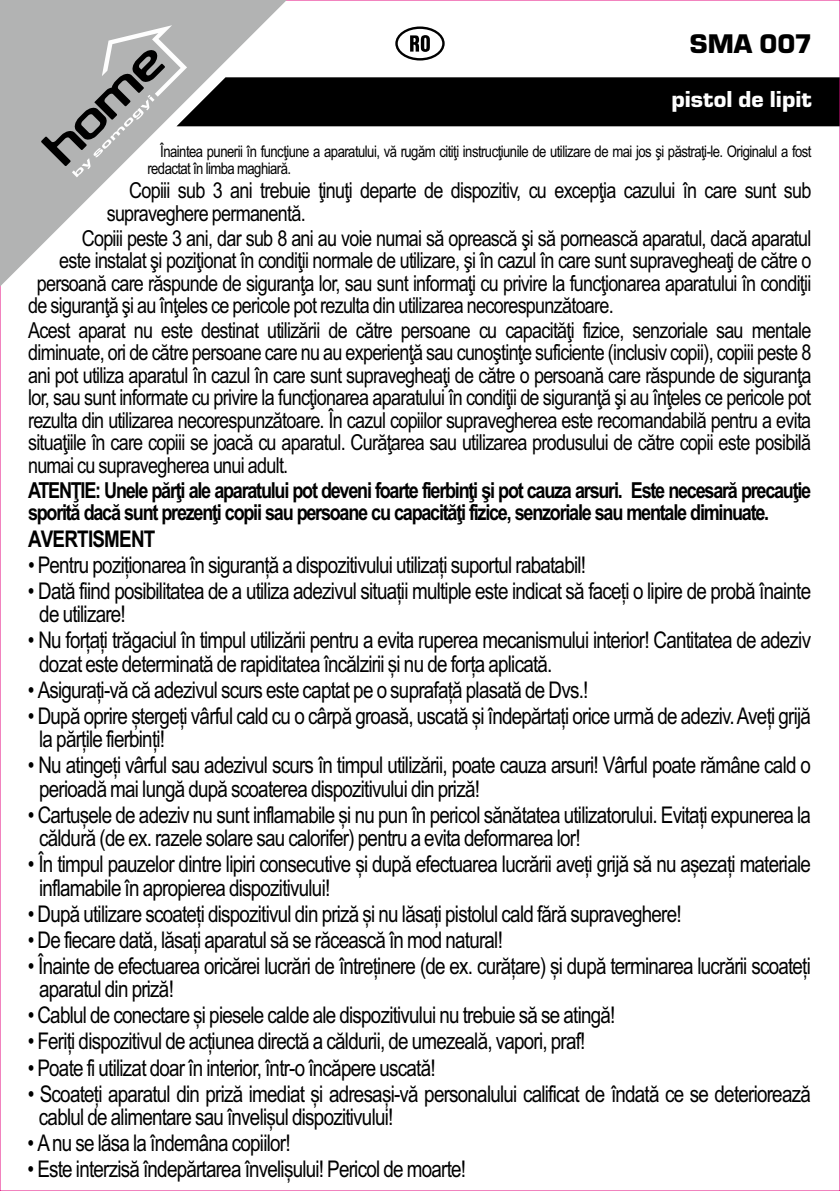
<style>
.page{position:relative;width:840px;height:1191px;background:#fff}
.page>*{position:absolute;margin:0;border:0;box-sizing:border-box;transform-origin:0 0}
.t1{font:28px "Eurostile TEE Blac";color:#000}
.t2{font:24px "Eurostile TEE Blac";color:#fefefe}
.t3{font:23px/23.4px "Arial Narrow";letter-spacing:-.035em;color:#000}
.t4{font:700 23px "Arial Narrow";letter-spacing:-.035em;color:#000}
.t5{font:22px/22.4px "Arial Narrow";letter-spacing:-.035em;color:#000}
.t6{font:700 22px/22.6px "Arial Narrow";letter-spacing:-.055em;color:#000}
.t7{font:16px/16.4px "Arial Narrow";letter-spacing:-.035em;color:#000}
</style>
<div class="page">
<svg style="left:0;top:0;width:296px;height:297px"></svg>
<svg style="left:41px;top:25px;width:798px;height:152px"></svg>
<p class="t1" style="left:689px;top:32px;width:124px">SMA 007</p>
<p class="t2" style="left:671px;top:89px;width:142px">pistol de lipit</p>
<p class="t7" style="left:147px;top:145px;width:665px;text-indent:13px">Înaintea punerii în funcţiune a aparatului, vă rugăm citiţi instrucţiunile de utilizare de mai jos şi păstraţi-le. Originalul a fost redactat în limba maghiară.</p>
<p class="t5" style="left:107px;top:181px;width:706px;text-indent:22px">Copiii sub 3 ani trebuie ţinuţi departe de dispozitiv, cu excepţia cazului în care sunt sub supraveghere permanentă.</p>
<p class="t5" style="left:82px;top:229px;width:730px">Copiii peste 3 ani, dar sub 8 ani au voie numai să oprească şi să pornească aparatul, dacă aparatul</p>
<p class="t5" style="left:59px;top:251px;width:753px">este instalat şi poziţionat în condiţii normale de utilizare, şi în cazul în care sunt supravegheaţi de către o</p>
<p class="t5" style="left:37px;top:274px;width:775px">persoană care răspunde de siguranţa lor, sau sunt informaţi cu privire la funcţionarea aparatului în condiţii</p>
<p class="t5" style="left:28px;top:296px;width:586px">de siguranţă şi au înţeles ce pericole pot rezulta din utilizarea necorespunzătoare.</p>
<p class="t5" style="left:28px;top:321px;width:784px;text-align:justify">Acest aparat nu este destinat utilizării de către persoane cu capacităţi fizice, senzoriale sau mentale diminuate, ori de către persoane care nu au experienţă sau cunoştinţe suficiente (inclusiv copii), copiii peste 8 ani pot utiliza aparatul în cazul în care sunt supravegheaţi de către o persoană care răspunde de siguranţa lor, sau sunt informate cu privire la funcţionarea aparatului în condiţii de siguranţă şi au înţeles ce pericole pot rezulta din utilizarea necorespunzătoare. În cazul copiilor supravegherea este recomandabilă pentru a evita situaţiile în care copiii se joacă cu aparatul. Curăţarea sau utilizarea produsului de către copii este posibilă numai cu supravegherea unui adult.</p>
<p class="t6" style="left:28px;top:481px;width:784px">ATENŢIE: Unele părţi ale aparatului pot deveni foarte fierbinţi şi pot cauza arsuri. Este necesară precauţie sporită dacă sunt prezenţi copii sau persoane cu capacităţi fizice, senzoriale sau mentale diminuate.</p>
<p class="t4" style="left:28px;top:530px;width:129px">AVERTISMENT</p>
<p class="t3" style="left:28px;top:555px;width:559px">• Pentru poziționarea în siguranță a dispozitivului utilizați suportul rabatabil!</p>
<p class="t3" style="left:39px;top:581px;width:773px;text-indent:-11px">• Dată fiind posibilitatea de a utiliza adezivul situații multiple este indicat să faceți o lipire de probă înainte de utilizare!</p>
<p class="t3" style="left:39px;top:630px;width:773px;text-indent:-11px">• Nu forțați trăgaciul în timpul utilizării pentru a evita ruperea mecanismului interior! Cantitatea de adeziv dozat este determinată de rapiditatea încălzirii și nu de forța aplicată.</p>
<p class="t3" style="left:28px;top:680px;width:561px">• Asigurați-vă că adezivul scurs este captat pe o suprafață plasată de Dvs.!</p>
<p class="t3" style="left:39px;top:706px;width:773px;text-indent:-11px">• După oprire ștergeți vârful cald cu o cârpă groasă, uscată și îndepărtați orice urmă de adeziv. Aveți grijă la părțile fierbinți!</p>
<p class="t3" style="left:39px;top:755px;width:773px;text-indent:-11px">• Nu atingeți vârful sau adezivul scurs în timpul utilizării, poate cauza arsuri! Vârful poate rămâne cald o perioadă mai lungă după scoaterea dispozitivului din priză!</p>
<p class="t3" style="left:39px;top:805px;width:773px;text-indent:-11px">• Cartușele de adeziv nu sunt inflamabile și nu pun în pericol sănătatea utilizatorului. Evitați expunerea la căldură (de ex. razele solare sau calorifer) pentru a evita deformarea lor!</p>
<p class="t3" style="left:39px;top:854px;width:773px;text-indent:-11px">• În timpul pauzelor dintre lipiri consecutive și după efectuarea lucrării aveți grijă să nu așezați materiale inflamabile în apropierea dispozitivului!</p>
<p class="t3" style="left:28px;top:904px;width:655px">• După utilizare scoateți dispozitivul din priză și nu lăsați pistolul cald fără supraveghere!</p>
<p class="t3" style="left:28px;top:930px;width:476px">• De fiecare dată, lăsați aparatul să se răcească în mod natural!</p>
<p class="t3" style="left:39px;top:956px;width:773px;text-indent:-11px">• Înainte de efectuarea oricărei lucrări de întreținere (de ex. curățare) și după terminarea lucrării scoateți aparatul din priză!</p>
<p class="t3" style="left:28px;top:1005px;width:589px">• Cablul de conectare și piesele calde ale dispozitivului nu trebuie să se atingă!</p>
<p class="t3" style="left:28px;top:1031px;width:559px">• Feriți dispozitivul de acțiunea directă a căldurii, de umezeală, vapori, praf!</p>
<p class="t3" style="left:28px;top:1057px;width:409px">• Poate fi utilizat doar în interior, într-o încăpere uscată!</p>
<p class="t3" style="left:39px;top:1084px;width:773px;text-indent:-11px">• Scoateți aparatul din priză imediat și adresași-vă personalului calificat de îndată ce se deteriorează cablul de alimentare sau învelișul dispozitivului!</p>
<p class="t3" style="left:28px;top:1133px;width:264px">• Anu se lăsa la îndemâna copiilor!</p>
<p class="t3" style="left:28px;top:1159px;width:439px">• Este interzisă îndepărtarea învelișului! Pericol de moarte!</p>
</div>
